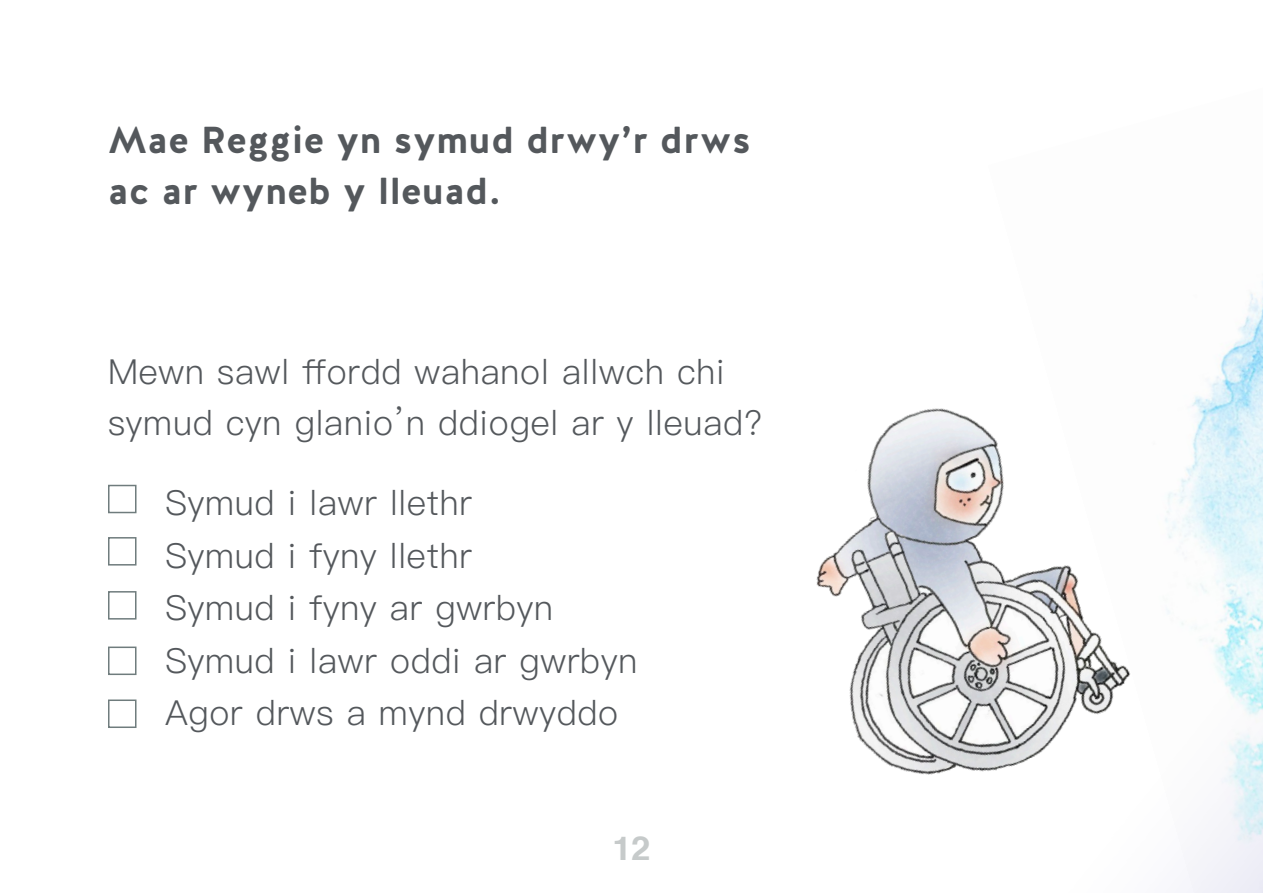
<style>
.page{position:relative;width:1263px;height:893px;background:#fff}
.page>*{position:absolute;margin:0;border:0;box-sizing:border-box;transform-origin:0 0}
.t1{font:700 37.5px/51px "Halis R";letter-spacing:.01em;color:#54585c}
.t2{font:300 34.5px/51px "Ping Fang HK";letter-spacing:.025em;color:#54585c}
.t3{font:700 33px "Helvetica";color:#c6caca;scale:1.05 1}
</style>
<div class="page">
<svg style="left:1185px;top:281px;width:78px;height:612px"></svg>
<img style="left:1253px;top:858px;width:10px;height:35px">
<img style="left:816px;top:408px;width:369px;height:367px">
<div style="left:108px;top:591px;width:28px;height:29px;border:2px solid #6f7c7d"></div>
<div style="left:108px;top:537px;width:28px;height:29px;border:2px solid #6f7c7d"></div>
<div style="left:108px;top:485px;width:28px;height:28px;border:2px solid #6f7c7d"></div>
<div style="left:108px;top:647px;width:28px;height:28px;border:2px solid #6f7c7d"></div>
<div style="left:108px;top:699px;width:28px;height:29px;border:2px solid #6f7c7d"></div>
<p class="t1" style="left:108px;top:116px;width:644px">Mae Reggie yn symud drwy’r drws ac ar wyneb y lleuad.</p>
<p class="t2" style="left:108px;top:346px;width:656px">Mewn sawl ffordd wahanol allwch chi symud cyn glanio’n ddiogel ar y lleuad?</p>
<p class="t2" style="left:165px;top:477px;width:308px">Symud i lawr llethr</p>
<p class="t2" style="left:165px;top:529px;width:308px">Symud i fyny llethr</p>
<p class="t2" style="left:165px;top:582px;width:389px">Symud i fyny ar gwrbyn</p>
<p class="t2" style="left:165px;top:634px;width:473px">Symud i lawr oddi ar gwrbyn</p>
<p class="t2" style="left:165px;top:687px;width:454px">Agor drws a mynd drwyddo</p>
<p class="t3" style="left:613px;top:822px;width:37px">12</p>
</div>
